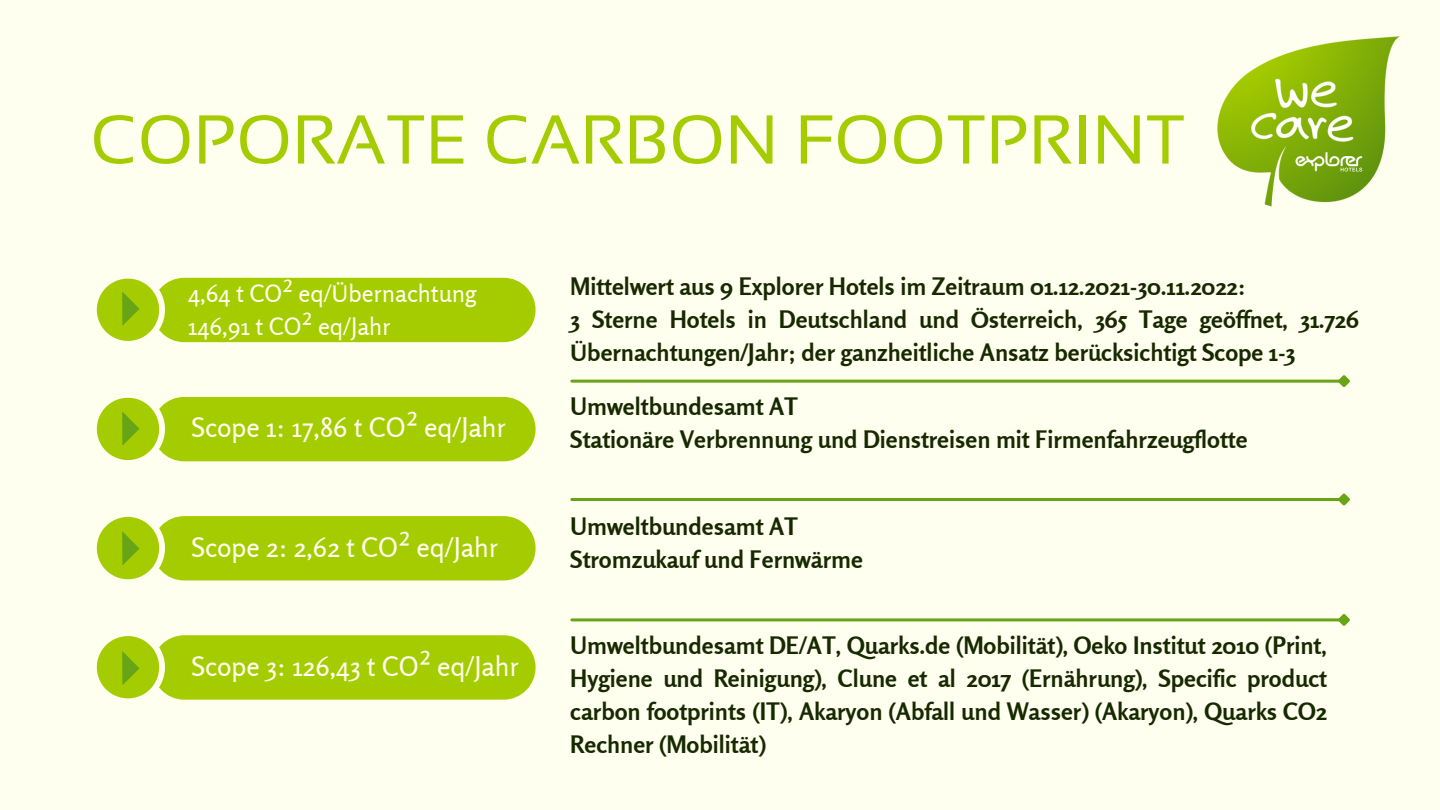
<style>
.page{position:relative;width:1440px;height:810px;background:#ffffef}
.page>*{position:absolute;margin:0;border:0;box-sizing:border-box;transform-origin:0 0}
.t1{font:69px "Sansation";color:#a5cc00}
.t2{font:27px "Rosario";color:#ffffef}
.t3{font:700 24px/33px "Rosario";color:#172900}
.t4{font:24px "Rosario";color:#ffffef}
</style>
<div class="page">
<hr style="left:572px;top:380px;width:767px;height:3px;background:#67a516">
<svg style="left:1335px;top:375px;width:15px;height:12px"></svg>
<hr style="left:572px;top:498px;width:767px;height:3px;background:#67a516">
<svg style="left:1339px;top:493px;width:11px;height:13px"></svg>
<hr style="left:572px;top:618px;width:767px;height:3px;background:#67a516">
<svg style="left:1335px;top:614px;width:15px;height:12px"></svg>
<svg style="left:96px;top:277px;width:440px;height:66px;background:#acd015"></svg>
<svg style="left:96px;top:397px;width:440px;height:65px;background:#aacf11"></svg>
<svg style="left:96px;top:516px;width:440px;height:65px;background:#aacf11"></svg>
<svg style="left:96px;top:635px;width:440px;height:65px;background:#aacf11"></svg>
<img style="left:1217px;top:36px;width:183px;height:171px">
<p class="t1" style="left:91px;top:101px;width:1096px">COPORATE CARBON FOOTPRINT</p>
<p class="t4" style="left:188px;top:279px;width:290px">4,64 t CO² eq/Übernachtung</p>
<p class="t4" style="left:188px;top:312px;width:204px">146,91 t CO² eq/Jahr</p>
<p class="t2" style="left:191px;top:411px;width:317px">Scope 1: 17,86 t CO² eq/Jahr</p>
<p class="t2" style="left:191px;top:530px;width:309px">Scope 2: 2,62 t CO² eq/Jahr</p>
<p class="t2" style="left:191px;top:650px;width:330px">Scope 3: 126,43 t CO² eq/Jahr</p>
<p class="t3" style="left:570px;top:270px;width:790px">Mittelwert aus 9 Explorer Hotels im Zeitraum 01.12.2021-30.11.2022:<br>3 Sterne Hotels in Deutschland und Österreich, 365 Tage geöffnet, 31.726<br>Übernachtungen/Jahr; der ganzheitliche Ansatz berücksichtigt Scope 1-3</p>
<p class="t3" style="left:570px;top:390px;width:679px">Umweltbundesamt AT<br>Stationäre Verbrennung und Dienstreisen mit Firmenfahrzeugflotte</p>
<p class="t3" style="left:570px;top:509px;width:294px">Umweltbundesamt AT<br>Stromzukauf und Fernwärme</p>
<h2 class="t3" style="left:570px;top:629px;width:758px;text-align:justify">Umweltbundesamt DE/AT, Quarks.de (Mobilität), Oeko Institut 2010 (Print, Hygiene und Reinigung), Clune et al 2017 (Ernährung), Specific product carbon footprints (IT), Akaryon (Abfall und Wasser) (Akaryon), Quarks CO2<br>Rechner (Mobilität)</h2>
</div>
